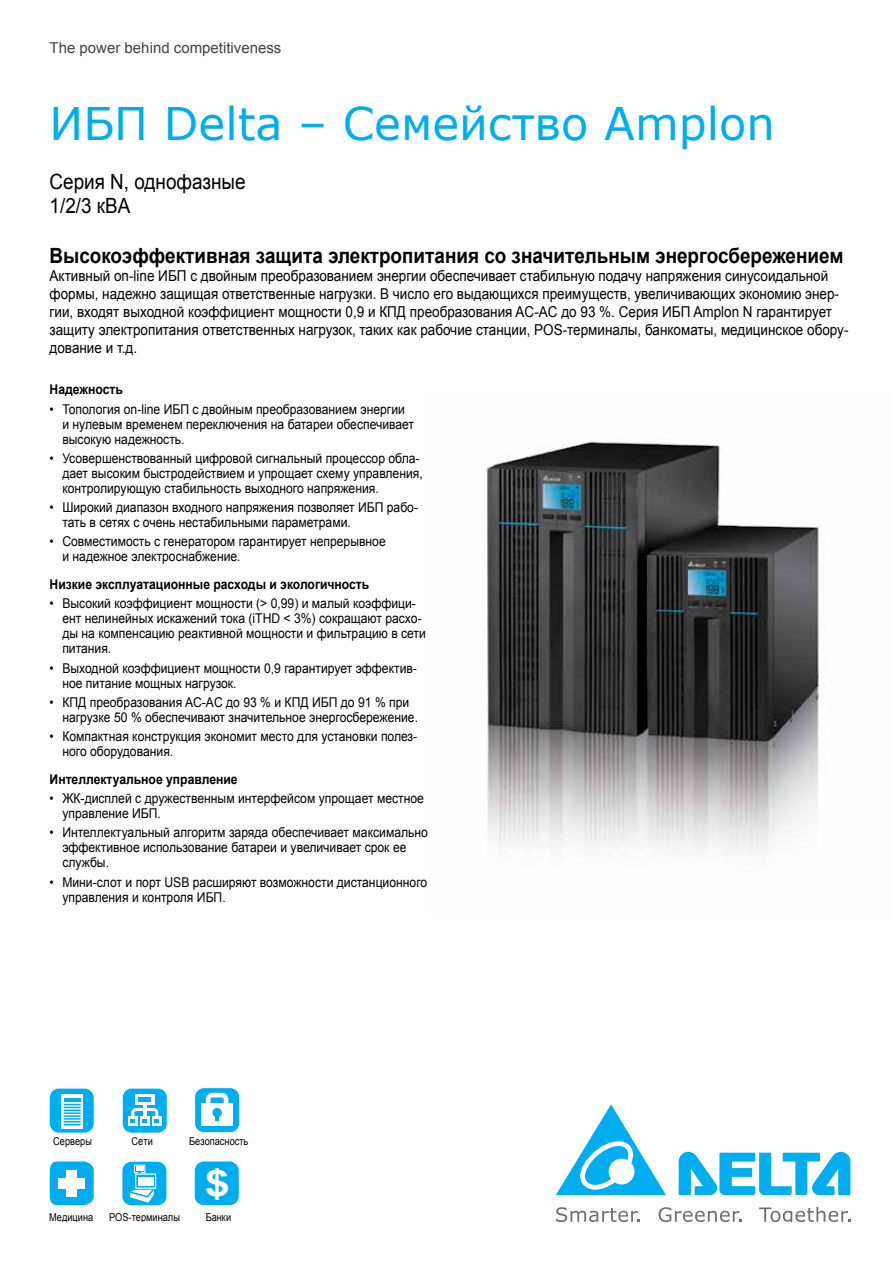
<style>
.page{position:relative;width:893px;height:1263px;background:#fff}
.page>*{position:absolute;margin:0;border:0;box-sizing:border-box;transform-origin:0 0}
.t1{font:45px "Verdana";color:#00aeef}
.t2{font:700 36.45px "Arial";color:#fff;scale:1.27 1}
.t3{font:700 21px "Arial";color:#000;scale:.9 1}
.t4{font:21px/24px "Arial";color:#000;scale:.9 1}
.t5{font:15px/18px "Arial";color:#000;scale:.9 1}
.t6{font:15px "Arial";color:#414042}
.t7{font:13.5px/15px "Arial";color:#000;scale:.9 1}
.t8{font:700 13.5px "Arial";color:#000;scale:.9 1}
.t9{font:10.8px "Arial";color:#000;scale:.85 1}
</style>
<div class="page">
<div style="left:123px;top:1088px;width:44px;height:44px;background:#00aeef;border-radius:9px"></div>
<div style="left:135px;top:1094px;width:20px;height:11px;background:#fff"></div>
<div style="left:138px;top:1097px;width:13px;height:5px;background:#00aeef"></div>
<div style="left:128px;top:1116px;width:10px;height:9px;background:#fff"></div>
<div style="left:140px;top:1116px;width:10px;height:9px;background:#fff"></div>
<div style="left:152px;top:1116px;width:10px;height:9px;background:#fff"></div>
<svg style="left:130px;top:1105px;width:29px;height:18px"></svg>
<svg style="left:679px;top:1152px;width:171px;height:43px"></svg>
<svg style="left:556px;top:1104px;width:110px;height:91px"></svg>
<svg style="left:556px;top:1207px;width:84px;height:15px"></svg>
<svg style="left:659px;top:1207px;width:83px;height:15px"></svg>
<svg style="left:759px;top:1207px;width:91px;height:15px"></svg>
<div style="left:195px;top:1088px;width:44px;height:44px;background:#00aeef;border-radius:9px"></div>
<div style="left:201px;top:1103px;width:32px;height:22px;background:#fff"></div>
<svg style="left:206px;top:1093px;width:22px;height:27px"></svg>
<svg style="left:50px;top:1161px;width:44px;height:44px"></svg>
<div style="left:67px;top:1170px;width:10px;height:27px;background:#fff"></div>
<div style="left:58px;top:1178px;width:27px;height:11px;background:#fff"></div>
<div style="left:195px;top:1161px;width:44px;height:44px;background:#00aeef;border-radius:9px"></div>
<div style="left:50px;top:1088px;width:44px;height:44px;background:#00aeef;border-radius:9px"></div>
<svg style="left:61px;top:1094px;width:22px;height:34px"></svg>
<svg style="left:64px;top:1104px;width:17px;height:21px"></svg>
<hr style="left:64px;top:1098px;width:16px;height:4px;background:#00aeef">
<div style="left:122px;top:1162px;width:44px;height:43px;background:#00aeef;border-radius:9px"></div>
<div style="left:134px;top:1165px;width:11px;height:8px;border:1px solid #fff"></div>
<div style="left:136px;top:1166px;width:8px;height:5px;background:#fff"></div>
<svg style="left:130px;top:1190px;width:24px;height:12px"></svg>
<svg style="left:138px;top:1177px;width:16px;height:9px"></svg>
<div style="left:135px;top:1173px;width:21px;height:16px;border:1px solid #fff"></div>
<div style="left:138px;top:1177px;width:15px;height:8px;background:#fff"></div>
<img style="left:486px;top:441px;width:340px;height:415px">
<p class="t6" style="left:50px;top:38px;width:233px">The power behind competitiveness</p>
<h1 class="t1" style="left:50px;top:92px;width:727px">ИБП Delta – Семейство Amplon</h1>
<h3 class="t4" style="left:50px;top:170px;width:219px">Серия N, однофазные<br>1/2/3 кВA</h3>
<h3 class="t3" style="left:50px;top:241px;width:883px">Высокоэффективная защита электропитания со значительным энергосбережением</h3>
<p class="t5" style="left:50px;top:267px;width:889px">Активный on-line ИБП с двойным преобразованием энергии обеспечивает стабильную подачу напряжения синусоидальной формы, надежно защищая ответственные нагрузки. В число его выдающихся преимуществ, увеличивающих экономию энер&shy;гии, входят выходной коэффициент мощности 0,9 и КПД преобразования AC-AC до 93 %. Серия ИБП Amplon N гарантирует защиту электропитания ответственных нагрузок, таких как рабочие станции, POS-терминалы, банкоматы, медицинское обору&shy;дование и т.д.</p>
<p class="t8" style="left:50px;top:380px;width:83px">Надежность</p>
<p class="t7" style="left:62px;top:401px;width:392px;text-indent:-13px">• Топология on-line ИБП с двойным преобразованием энергии и нулевым временем переключения на батареи обеспечивает высокую надежность.</p>
<p class="t7" style="left:62px;top:451px;width:402px;text-indent:-13px">• Усовершенствованный цифровой сигнальный процессор обла&shy;дает высоким быстродействием и упрощает схему управления, контролирующую стабильность выходного напряжения.</p>
<p class="t7" style="left:62px;top:500px;width:397px;text-indent:-13px">• Широкий диапазон входного напряжения позволяет ИБП рабо&shy;тать в сетях с очень нестабильными параметрами.</p>
<p class="t7" style="left:62px;top:534px;width:361px;text-indent:-13px">• Совместимость с генератором гарантирует непрерывное и надежное электроснабжение.</p>
<p class="t8" style="left:50px;top:575px;width:357px">Низкие эксплуатационные расходы и экологичность</p>
<p class="t7" style="left:62px;top:596px;width:406px;text-indent:-13px">• Высокий коэффициент мощности (&gt; 0,99) и малый коэффици&shy;ент нелинейных искажений тока (iTHD &lt; 3%) сокращают расхо&shy;ды на компенсацию реактивной мощности и фильтрацию в сети питания.</p>
<p class="t7" style="left:62px;top:660px;width:396px;text-indent:-13px">• Выходной коэффициент мощности 0,9 гарантирует эффектив&shy;ное питание мощных нагрузок.</p>
<p class="t7" style="left:62px;top:695px;width:397px;text-indent:-13px">• КПД преобразования AC-AC до 93 % и КПД ИБП до 91 % при нагрузке 50 % обеспечивают значительное энергосбережение.</p>
<p class="t7" style="left:62px;top:729px;width:396px;text-indent:-13px">• Компактная конструкция экономит место для установки полез&shy;ного оборудования.</p>
<p class="t8" style="left:50px;top:770px;width:210px">Интеллектуальное управление</p>
<p class="t7" style="left:62px;top:791px;width:403px;text-indent:-13px">• ЖК-дисплей с дружественным интерфейсом упрощает местное управление ИБП.</p>
<p class="t7" style="left:62px;top:825px;width:408px;text-indent:-13px">• Интеллектуальный алгоритм заряда обеспечивает максимально эффективное использование батареи и увеличивает срок ее службы.</p>
<p class="t7" style="left:62px;top:874px;width:407px;text-indent:-13px">• Мини-слот и порт USB расширяют возможности дистанционного управления и контроля ИБП.</p>
<p class="t9" style="left:53px;top:1134px;width:47px">Серверы</p>
<p class="t9" style="left:132px;top:1134px;width:26px">Сети</p>
<p class="t9" style="left:189px;top:1134px;width:71px">Безопасность</p>
<p class="t9" style="left:49px;top:1210px;width:53px">Медицина</p>
<h2 class="t2" style="left:204px;top:1158px;width:22px">$</h2>
<p class="t9" style="left:109px;top:1210px;width:85px">POS-терминалы</p>
<p class="t9" style="left:206px;top:1210px;width:31px">Банки</p>
</div>
